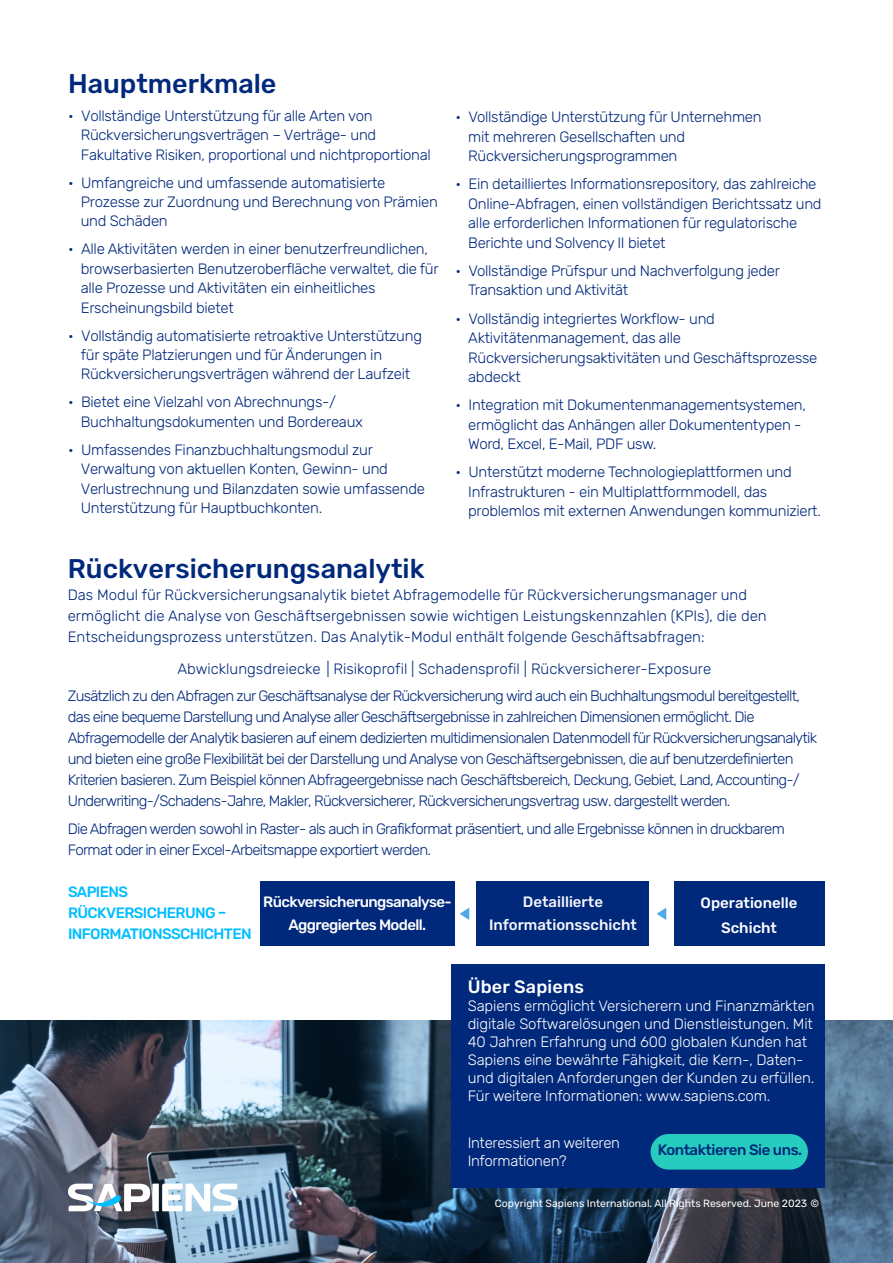
<style>
.page{position:relative;width:893px;height:1263px;background:#fff}
.page>*{position:absolute;margin:0;border:0;box-sizing:border-box;transform-origin:0 0}
.t1{font:500 27px "Rubik";color:#00287b}
.t2{font:500 18px "Rubik";letter-spacing:.01em;color:#fff}
.t3{font:300 15px/19.4px "Rubik";letter-spacing:-.02em;color:#00287b}
.t4{font:300 15px/21px "Rubik";letter-spacing:-.05em;color:#00287b}
.t5{font:300 15px/18px "Rubik";letter-spacing:-.01em;color:#fff;text-align:justify}
.t6{font:300 15px/21px "Rubik";color:#00287b}
.t7{font:500 15px/21px "Rubik";letter-spacing:-.04em;color:#00bdff}
.t8{font:500 15px "Rubik";letter-spacing:-.04em;color:#fff}
.t9{font:500 15px/22.5px "Rubik";color:#f5f5fa;text-align:center}
.t10{font:500 15px/25.2px "Rubik";color:#fff;text-align:center}
.t11{font:500 15px "Rubik";letter-spacing:-.03em;color:#00287b}
.t12{font:10.5px "Rubik";color:#fff}
</style>
<div class="page">
<img style="left:0;top:1021px;width:893px;height:242px">
<div style="left:452px;top:964px;width:373px;height:223px;background:#00287b"></div>
<div style="left:651px;top:1134px;width:157px;height:35px;background:#26ccbd;border-radius:18px"></div>
<div style="left:260px;top:881px;width:195px;height:65px;background:#00287b"></div>
<div style="left:674px;top:881px;width:150px;height:65px;background:#00287b"></div>
<div style="left:477px;top:881px;width:172px;height:65px;background:#00287b"></div>
<svg style="left:657px;top:908px;width:9px;height:12px"></svg>
<svg style="left:460px;top:908px;width:9px;height:12px"></svg>
<svg style="left:68px;top:1183px;width:170px;height:28px"></svg>
<h1 class="t1" style="left:68px;top:68px;width:210px">Hauptmerkmale</h1>
<p class="t3" style="left:68px;top:107px;width:7px">•</p>
<p class="t3" style="left:68px;top:173px;width:7px">•</p>
<p class="t3" style="left:68px;top:240px;width:7px">•</p>
<p class="t3" style="left:68px;top:326px;width:7px">•</p>
<p class="t3" style="left:68px;top:393px;width:7px">•</p>
<p class="t3" style="left:68px;top:440px;width:7px">•</p>
<p class="t3" style="left:81px;top:107px;width:293px">Vollständige Unterstützung für alle Arten von</p>
<p class="t3" style="left:81px;top:126px;width:352px">Rückversicherungsverträgen – Verträge- und<br>Fakultative Risiken, proportional und nichtproportional</p>
<p class="t3" style="left:81px;top:173px;width:306px">Umfangreiche und umfassende automatisierte</p>
<p class="t3" style="left:81px;top:193px;width:359px">Prozesse zur Zuordnung und Berechnung von Prämien und Schäden</p>
<p class="t3" style="left:81px;top:240px;width:348px">Alle Aktivitäten werden in einer benutzerfreundlichen,</p>
<p class="t3" style="left:81px;top:259px;width:359px">browserbasierten Benutzeroberfläche verwaltet, die für alle Prozesse und Aktivitäten ein einheitliches<br>Erscheinungsbild bietet</p>
<p class="t3" style="left:81px;top:326px;width:342px">Vollständig automatisierte retroaktive Unterstützung</p>
<p class="t3" style="left:81px;top:345px;width:331px">für späte Platzierungen und für Änderungen in<br>Rückversicherungsverträgen während der Laufzeit</p>
<p class="t3" style="left:81px;top:393px;width:256px">Bietet eine Vielzahl von Abrechnungs-/</p>
<p class="t3" style="left:81px;top:408px;width:294px;line-height:28px">Buchhaltungsdokumenten und Bordereaux<br>Umfassendes Finanzbuchhaltungsmodul zur</p>
<p class="t3" style="left:81px;top:460px;width:346px">Verwaltung von aktuellen Konten, Gewinn- und<br>Verlustrechnung und Bilanzdaten sowie umfassende<br>Unterstützung für Hauptbuchkonten.</p>
<p class="t3" style="left:455px;top:108px;width:7px">•</p>
<p class="t3" style="left:455px;top:175px;width:7px">•</p>
<p class="t3" style="left:455px;top:261px;width:7px">•</p>
<p class="t3" style="left:455px;top:309px;width:7px">•</p>
<p class="t3" style="left:455px;top:395px;width:7px">•</p>
<p class="t3" style="left:455px;top:462px;width:7px">•</p>
<p class="t3" style="left:468px;top:108px;width:295px">Vollständige Unterstützung für Unternehmen</p>
<p class="t3" style="left:468px;top:127px;width:218px">mit mehreren Gesellschaften und<br>Rückversicherungsprogrammen</p>
<p class="t3" style="left:468px;top:175px;width:349px">Ein detailliertes Informationsrepository, das zahlreiche</p>
<p class="t3" style="left:468px;top:194px;width:355px">Online-Abfragen, einen vollständigen Berichtssatz und alle erforderlichen Informationen für regulatorische<br>Berichte und Solvency II bietet</p>
<p class="t3" style="left:468px;top:261px;width:313px">Vollständige Prüfspur und Nachverfolgung jeder</p>
<p class="t3" style="left:468px;top:277px;width:248px;line-height:28px">Transaktion und Aktivität<br>Vollständig integriertes Workflow- und</p>
<p class="t3" style="left:468px;top:328px;width:351px">Aktivitätenmanagement, das alle<br>Rückversicherungsaktivitäten und Geschäftsprozesse abdeckt</p>
<p class="t3" style="left:468px;top:395px;width:339px">Integration mit Dokumentenmanagementsystemen,</p>
<p class="t3" style="left:468px;top:415px;width:335px">ermöglicht das Anhängen aller Dokumententypen -<br>Word, Excel -E, Mail, PDF usw.</p>
<p class="t3" style="left:468px;top:462px;width:325px">Unterstützt moderne Technologieplattformen und</p>
<p class="t3" style="left:468px;top:482px;width:354px">Infrastrukturen - ein Multiplattformmodell, das problemlos mit externen Anwendungen kommuniziert.</p>
<h1 class="t1" style="left:68px;top:553px;width:358px">Rückversicherungsanalytik</h1>
<p class="t6" style="left:68px;top:585px;width:700px">Das Modul für Rückversicherungsanalytik bietet Abfragemodelle für Rückversicherungsmanager und ermöglicht die Analyse von Geschäftsergebnissen sowie wichtigen Leistungskennzahlen (KPIs ,) die den<br>Entscheidungsprozess unterstützen. Das Analytik-Modul enthält folgende Geschäftsabfragen:</p>
<p class="t4" style="left:68px;top:655px;width:734px;line-height:27.2px;text-indent:110px">Abwicklungsdreiecke | Risikoprofil | Schadensprofil | Rückversicherer-Exposure<br>Zusätzlich zu den Abfragen zur Geschäftsanalyse der Rückversicherung wird auch ein Buchhaltungsmodul bereitgestellt,</p>
<p class="t4" style="left:68px;top:706px;width:751px">das eine bequeme Darstellung und Analyse aller Geschäftsergebnisse in zahlreichen Dimensionen ermöglicht. Die Abfragemodelle der Analytik basieren auf einem dedizierten multidimensionalen Datenmodell für Rückversicherungsanalytik und bieten eine große Flexibilität bei der Darstellung und Analyse von Geschäftsergebnissen, die auf benutzerdefinierten Kriterien basieren. Zum Beispiel können Abfrageergebnisse nach Geschäftsbereich, Deckung, Gebiet, Land, Accounting-/ Underwriting-/Schadens-Jahre, Makler, Rückversicherer, Rückversicherungsvertrag usw. dargestellt werden.</p>
<p class="t4" style="left:68px;top:819px;width:719px">Die Abfragen werden sowohl in Raster- als auch in Grafikformat präsentiert, und alle Ergebnisse können in druckbarem<br>Format oder in einer Excel-Arbeitsmappe exportiert werden.</p>
<p class="t7" style="left:68px;top:882px;width:185px">SAPIENS<br>RÜCKVERSICHERUNG –<br>INFORMATIONSSCHICHTEN</p>
<p class="t8" style="left:263px;top:893px;width:190px">Rückversicherungsanalyse-</p>
<p class="t10" style="left:701px;top:890px;width:98px">Operationelle<br>Schicht</p>
<p class="t9" style="left:489px;top:891px;width:149px">Detaillierte<br>Informationsschicht</p>
<p class="t8" style="left:289px;top:916px;width:139px">Aggregiertes Modell.</p>
<p class="t2" style="left:468px;top:976px;width:118px">Über Sapiens</p>
<p class="t5" style="left:468px;top:997px;width:348px">Sapiens ermöglicht Versicherern und Finanzmärkten digitale Softwarelösungen und Dienstleistungen. Mit 40 Jahren Erfahrung und 600 globalen Kunden hat</p>
<p class="t5" style="left:468px;top:1069px;width:348px">und digitalen Anforderungen der Kunden zu erfüllen.</p>
<p class="t5" style="left:468px;top:1051px;width:337px">Sapiens eine bewährte Fähigkeit, die Kern-, Daten-</p>
<p class="t5" style="left:468px;top:1087px;width:304px">Für weitere Informationen: www.sapiens.com.</p>
<p class="t5" style="left:468px;top:1134px;width:154px">Interessiert an weiteren</p>
<p class="t11" style="left:658px;top:1141px;width:146px">Kontaktieren Sie uns.</p>
<p class="t5" style="left:468px;top:1152px;width:100px">Informationen?</p>
<p class="t12" style="left:495px;top:1197px;width:326px">Copyright Sapiens International. All Rights Reserved. June 2023 ©</p>
</div>
